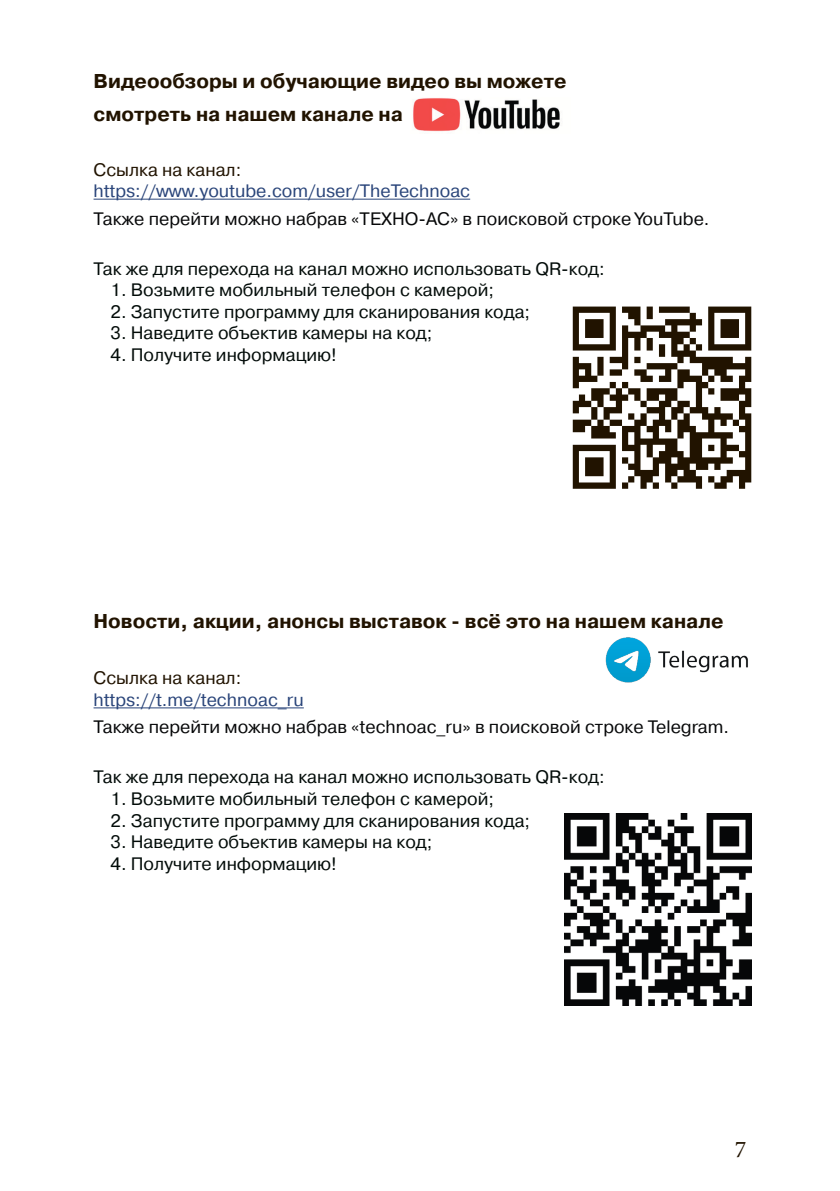
<style>
.page{position:relative;width:840px;height:1191px;background:#fff}
.page>*{position:absolute;margin:0;border:0;box-sizing:border-box;transform-origin:0 0}
.t1{font:24px "Minion Pro";color:#211300}
.t2{font:700 20px "Pragmatica C";color:#211300}
.t3{font:18px "Pragmatica C";color:#020b08}
.t4{font:18px "Pragmatica C";color:#070809}
.t5{font:18px "Pragmatica C";color:#2a457a}
.t6{font:18px "Pragmatica C";color:#211300}
</style>
<div class="page">
<hr style="left:93px;top:199px;width:377px;height:1px;background:#2a457a">
<hr style="left:93px;top:707px;width:210px;height:1px;background:#2a457a">
<img style="left:572px;top:306px;width:180px;height:183px">
<img style="left:413px;top:98px;width:147px;height:34px">
<img style="left:605px;top:637px;width:143px;height:46px">
<img style="left:564px;top:813px;width:187px;height:192px">
<p class="t2" style="left:93px;top:70px;width:474px">Видеообзоры и обучающие видео вы можете</p>
<p class="t2" style="left:93px;top:103px;width:311px">смотреть на нашем канале на</p>
<p class="t6" style="left:93px;top:159px;width:149px">Ссылка на канал:</p>
<p class="t5" style="left:93px;top:181px;width:378px">https://www.youtube.com/user/TheTechnoac</p>
<p class="t4" style="left:93px;top:208px;width:617px">Также перейти можно набрав «ТЕХНО-АС» в поисковой строке YouTube.</p>
<p class="t3" style="left:93px;top:258px;width:512px">Так же для перехода на канал можно использовать QR-код:</p>
<p class="t3" style="left:110px;top:280px;width:385px">1. Возьмите мобильный телефон с камерой;</p>
<p class="t3" style="left:110px;top:302px;width:421px">2. Запустите программу для сканирования кода;</p>
<p class="t3" style="left:110px;top:323px;width:323px">3. Наведите объектив камеры на код;</p>
<p class="t3" style="left:110px;top:345px;width:228px">4. Получите информацию!</p>
<p class="t2" style="left:93px;top:609px;width:631px">Новости, акции, анонсы выставок - всё это на нашем канале</p>
<p class="t6" style="left:93px;top:668px;width:149px">Ссылка на канал:</p>
<p class="t5" style="left:93px;top:690px;width:212px">https://t.me/technoac_ru</p>
<p class="t4" style="left:93px;top:717px;width:636px">Также перейти можно набрав «technoac_ru» в поисковой строке Telegram.</p>
<p class="t3" style="left:93px;top:767px;width:512px">Так же для перехода на канал можно использовать QR-код:</p>
<p class="t3" style="left:110px;top:788px;width:385px">1. Возьмите мобильный телефон с камерой;</p>
<p class="t3" style="left:110px;top:810px;width:421px">2. Запустите программу для сканирования кода;</p>
<p class="t3" style="left:110px;top:832px;width:323px">3. Наведите объектив камеры на код;</p>
<p class="t3" style="left:110px;top:853px;width:228px">4. Получите информацию!</p>
<h1 class="t1" style="left:734px;top:1133px;width:13px">7</h1>
</div>
